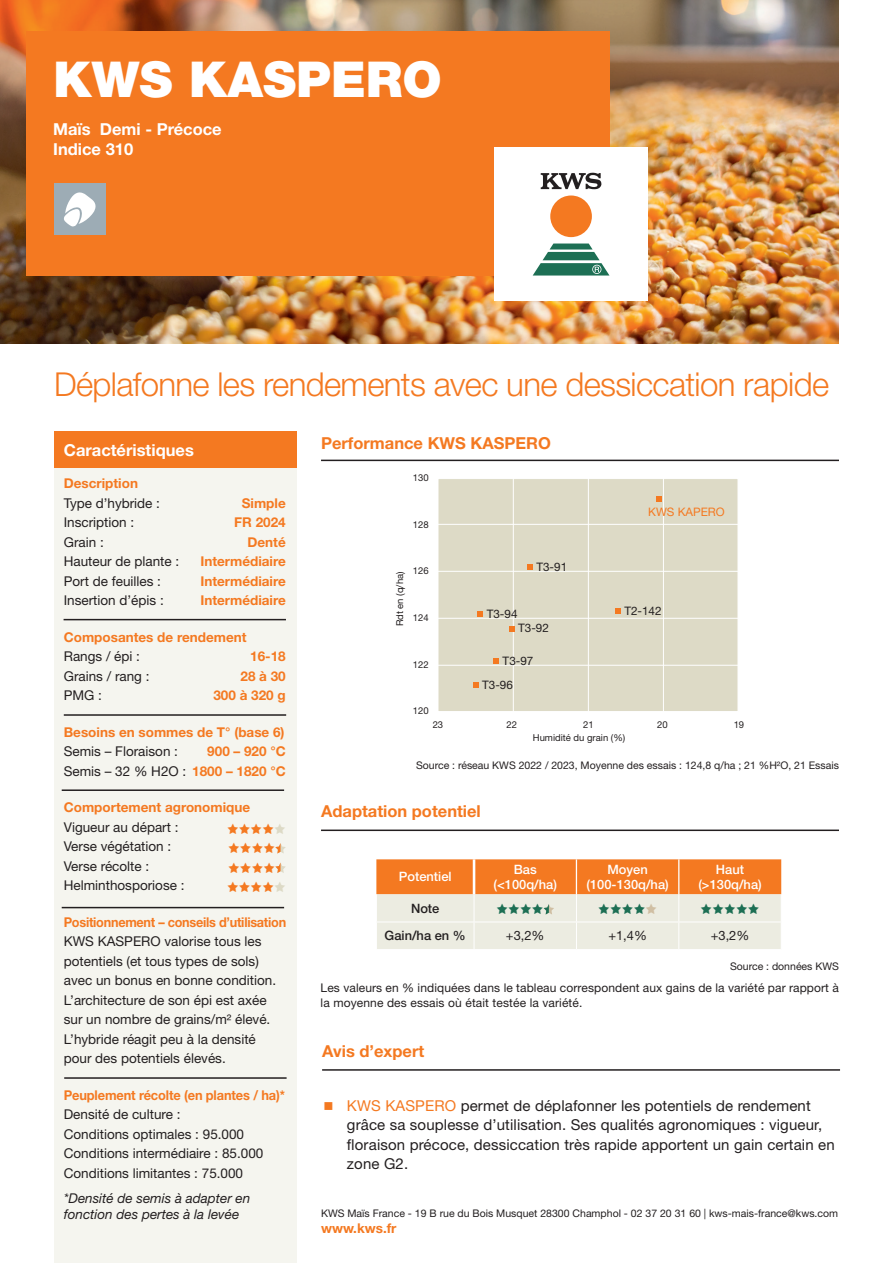
<style>
.page{position:relative;width:893px;height:1263px;background:#fff}
.page>*{position:absolute;margin:0;border:0;box-sizing:border-box;transform-origin:0 0}
.t1{font:900 49.5px "Helvetica Neue LT Std";color:#fff}
.t2{font:300 33px "Helvetica Neue LT Std";letter-spacing:-.02em;color:#f47921}
.t3{font:700 16.5px "Helvetica Neue LT Std";color:#f47921}
.t4{font:700 16.5px/19.8px "Helvetica Neue LT Std";color:#fff}
.t5{font:15px/19.5px "Helvetica Neue LT Std";letter-spacing:.01em;color:#231f20}
.t6{font:13.5px/19.5px "Helvetica Neue LT Std";color:#231f20}
.t7{font:700 13.5px/19.5px "Helvetica Neue LT Std";color:#f47921;text-align:right}
.t8{font:italic 13.5px/16.5px "Helvetica Neue LT Std";color:#231f20}
.t9{font:700 13.5px "Helvetica Neue LT Std";letter-spacing:-.02em;color:#f47921;scale:.94 1}
.t10{font:700 13.5px "Helvetica Neue LT Std";color:#f47921;scale:.95 1}
.t11{font:500 12.9px/15.5px "Helvetica Neue LT Std";color:#fff;text-align:center}
.t12{font:12.9px "Helvetica Neue LT Std";color:#231f20}
.t13{font:500 12.9px "Helvetica Neue LT Std";color:#231f20}
.t14{font:12px/14.4px "Helvetica Neue LT Std";letter-spacing:.01em;color:#231f20}
.t15{font:11.7px "Helvetica Neue LT Std";color:#231f20}
.t16{font:11.7px "Helvetica Neue LT Std";color:#f47921}
.t17{font:10.5px "Helvetica Neue LT Std";color:#231f20}
.t18{font:10.5px "Star Things";letter-spacing:.025em;color:#f47921}
.t19{font:10.5px "Star Things";letter-spacing:.025em;color:#1d6f54}
.t20{font:9.45px "Helvetica Neue LT Std";color:#231f20}
.s1{font-weight:400;color:#231f20}
.s2{color:#dddac6}
.s3{color:#d0bfa3}
.s4{color:#f47921}
</style>
<div class="page">
<div style="left:54px;top:432px;width:243px;height:38px;background:#f47921"></div>
<div style="left:54px;top:469px;width:243px;height:794px;background:#f5f5ef"></div>
<svg style="left:275px;top:843px;width:11px;height:10px"></svg>
<svg style="left:275px;top:862px;width:11px;height:11px"></svg>
<hr style="left:64px;top:619px;width:222px;height:1px;background:#231f20">
<hr style="left:64px;top:714px;width:222px;height:2px;background:#231f20">
<hr style="left:62px;top:789px;width:222px;height:2px;background:#231f20">
<hr style="left:62px;top:907px;width:222px;height:1px;background:#231f20">
<hr style="left:64px;top:1077px;width:223px;height:2px;background:#231f20">
<img style="left:0;top:0;width:839px;height:343px">
<div style="left:27px;top:31px;width:583px;height:244px;background:#f47921"></div>
<div style="left:495px;top:148px;width:153px;height:153px;background:#fff"></div>
<svg style="left:533px;top:243px;width:76px;height:32px"></svg>
<div style="left:550px;top:195px;width:42px;height:42px;background:#f47921;border-radius:50%"></div>
<svg style="left:541px;top:173px;width:61px;height:16px"></svg>
<div style="left:54px;top:184px;width:51px;height:51px;background:#9dacb5"></div>
<svg style="left:64px;top:192px;width:32px;height:35px"></svg>
<hr style="left:321px;top:460px;width:518px;height:1px;background:#231f20">
<hr style="left:321px;top:829px;width:518px;height:2px;background:#231f20">
<hr style="left:322px;top:1069px;width:518px;height:2px;background:#231f20">
<svg style="left:376px;top:859px;width:406px;height:90px;background:#efc098"></svg>
<div style="left:438px;top:479px;width:300px;height:232px;background:#dddac6"></div>
<hr style="left:513px;top:478px;width:1px;height:234px;background:#fff">
<hr style="left:588px;top:478px;width:1px;height:234px;background:#fff">
<hr style="left:663px;top:478px;width:1px;height:234px;background:#fff">
<hr style="left:438px;top:665px;width:300px;height:1px;background:#fff">
<hr style="left:438px;top:618px;width:300px;height:1px;background:#fff">
<hr style="left:438px;top:571px;width:300px;height:1px;background:#fff">
<hr style="left:438px;top:524px;width:300px;height:1px;background:#fff">
<svg style="left:656px;top:496px;width:6px;height:5px"></svg>
<svg style="left:615px;top:608px;width:6px;height:6px"></svg>
<svg style="left:527px;top:564px;width:6px;height:6px"></svg>
<svg style="left:473px;top:683px;width:6px;height:5px"></svg>
<svg style="left:493px;top:658px;width:6px;height:6px"></svg>
<svg style="left:509px;top:626px;width:6px;height:5px"></svg>
<svg style="left:478px;top:611px;width:5px;height:6px"></svg>
<h1 class="t1" style="left:53px;top:50px;width:390px">KWS KASPERO</h1>
<p class="t4" style="left:53px;top:119px;width:170px">Maïs Demi - Précoce<br>Indice 310</p>
<h2 class="t2" style="left:54px;top:364px;width:777px">Déplafonne les rendements avec une dessiccation rapide</h2>
<p class="t4" style="left:64px;top:440px;width:132px">Caractéristiques</p>
<p class="t7" style="left:64px;top:473px;width:76px">Description</p>
<p class="t6" style="left:64px;top:493px;width:98px">Type d’hybride :</p>
<p class="t7" style="left:242px;top:493px;width:45px">Simple</p>
<p class="t6" style="left:64px;top:513px;width:72px">Inscription :</p>
<p class="t7" style="left:234px;top:512px;width:53px">FR 2024</p>
<p class="t6" style="left:64px;top:532px;width:42px">Grain :</p>
<p class="t7" style="left:248px;top:532px;width:40px">Denté</p>
<p class="t6" style="left:64px;top:552px;width:117px">Hauteur de plante :</p>
<p class="t7" style="left:200px;top:551px;width:87px">Intermédiaire</p>
<p class="t6" style="left:64px;top:571px;width:99px">Port de feuilles :</p>
<p class="t7" style="left:200px;top:571px;width:87px">Intermédiaire</p>
<p class="t6" style="left:64px;top:591px;width:102px">Insertion d’épis :</p>
<p class="t7" style="left:200px;top:590px;width:87px">Intermédiaire</p>
<p class="t7" style="left:64px;top:627px;width:184px">Composantes de rendement</p>
<p class="t6" style="left:64px;top:647px;width:78px">Rangs / épi :</p>
<p class="t7" style="left:250px;top:646px;width:37px">16-18</p>
<p class="t6" style="left:64px;top:666px;width:87px">Grains / rang :</p>
<p class="t7" style="left:240px;top:666px;width:47px">28 à 30</p>
<p class="t6" style="left:64px;top:686px;width:40px">PMG :</p>
<p class="t7" style="left:213px;top:685px;width:74px">300 à 320 g</p>
<p class="t7" style="left:64px;top:722px;width:222px">Besoins en sommes de T° (base 6)</p>
<p class="t6" style="left:64px;top:742px;width:116px">Semis – Floraison :</p>
<p class="t7" style="left:64px;top:741px;width:223px">900 – 920 °C<br><span class="s1">Semis – 32 % H2O :</span> 1800 – 1820 °C</p>
<p class="t7" style="left:64px;top:797px;width:188px">Comportement agronomique</p>
<p class="t6" style="left:64px;top:817px;width:116px">Vigueur au départ :</p>
<p class="t18" style="left:227px;top:823px;width:60px">AAAA<span class="s2">A</span></p>
<p class="t6" style="left:64px;top:837px;width:109px">Verse végétation :</p>
<p class="t18" style="left:228px;top:843px;width:48px">AAAA</p>
<p class="t6" style="left:64px;top:856px;width:87px">Verse récolte :</p>
<p class="t18" style="left:228px;top:862px;width:48px">AAAA</p>
<p class="t6" style="left:64px;top:876px;width:122px">Helminthosporiose :</p>
<p class="t18" style="left:227px;top:882px;width:60px">AAAA<span class="s2">A</span></p>
<p class="t9" style="left:64px;top:914px;width:238px">Positionnement – conseils d’utilisation</p>
<p class="t6" style="left:64px;top:932px;width:214px">KWS KASPERO valorise tous les potentiels (et tous types de sols) avec un bonus en bonne condition.<br>L’architecture de son épi est axée sur un nombre de grains/m² élevé.<br>L’hybride réagit peu à la densité pour des potentiels élevés.</p>
<p class="t10" style="left:64px;top:1087px;width:234px">Peuplement récolte (en plantes / ha)*</p>
<p class="t6" style="left:64px;top:1105px;width:201px">Densité de culture :<br>Conditions optimales : 95.000<br>Conditions intermédiaire : 85.000<br>Conditions limitantes : 75.000</p>
<p class="t8" style="left:64px;top:1190px;width:188px">*Densité de semis à adapter en fonction des pertes à la levée</p>
<p class="t3" style="left:321px;top:433px;width:231px">Performance KWS KASPERO</p>
<p class="t20" style="left:394px;top:626px;width:56px;rotate:-90deg">Rdt en (q/ha)</p>
<p class="t20" style="left:413px;top:472px;width:17px">130</p>
<p class="t20" style="left:413px;top:519px;width:17px">128</p>
<p class="t20" style="left:413px;top:565px;width:17px">126</p>
<p class="t20" style="left:413px;top:612px;width:17px">124</p>
<p class="t20" style="left:413px;top:659px;width:17px">122</p>
<p class="t20" style="left:413px;top:705px;width:17px">120</p>
<p class="t15" style="left:487px;top:607px;width:32px">T3-94</p>
<p class="t15" style="left:536px;top:560px;width:32px">T3-91</p>
<p class="t15" style="left:518px;top:621px;width:32px">T3-92</p>
<p class="t15" style="left:503px;top:654px;width:32px">T3-97</p>
<p class="t15" style="left:482px;top:678px;width:32px">T3-96</p>
<p class="t16" style="left:648px;top:504px;width:78px">KWS KAPERO</p>
<p class="t15" style="left:624px;top:604px;width:39px">T2-142</p>
<p class="t20" style="left:433px;top:719px;width:12px">23</p>
<p class="t20" style="left:507px;top:719px;width:12px">22</p>
<p class="t20" style="left:583px;top:719px;width:12px">21</p>
<p class="t20" style="left:657px;top:719px;width:12px">20</p>
<p class="t20" style="left:734px;top:719px;width:12px">19</p>
<p class="t20" style="left:533px;top:731px;width:94px">Humidité du grain (%)</p>
<p class="t17" style="left:416px;top:759px;width:424px">Source : réseau KWS 2022 / 2023, Moyenne des essais : 124,8 q/ha ; 21 %H²O, 21 Essais</p>
<p class="t3" style="left:321px;top:801px;width:161px">Adaptation potentiel</p>
<p class="t11" style="left:399px;top:869px;width:54px">Potentiel</p>
<p class="t11" style="left:493px;top:861px;width:65px">Bas (&lt;100q/ha)</p>
<p class="t11" style="left:586px;top:861px;width:84px">Moyen (100-130q/ha)</p>
<p class="t11" style="left:698px;top:861px;width:65px">Haut (&gt;130q/ha)</p>
<p class="t13" style="left:411px;top:900px;width:30px">Note</p>
<p class="t19" style="left:496px;top:904px;width:48px">AAAA</p>
<p class="t19" style="left:598px;top:904px;width:60px">AAAA<span class="s3">A</span></p>
<p class="t19" style="left:701px;top:904px;width:60px">AAAAA</p>
<p class="t13" style="left:385px;top:928px;width:83px">Gain/ha en %</p>
<p class="t12" style="left:506px;top:928px;width:40px">+3,2%</p>
<p class="t12" style="left:608px;top:928px;width:40px">+1,4%</p>
<p class="t12" style="left:711px;top:928px;width:40px">+3,2%</p>
<p class="t17" style="left:730px;top:959px;width:110px">Source : données KWS</p>
<p class="t14" style="left:321px;top:981px;width:520px">Les valeurs en % indiquées dans le tableau correspondent aux gains de la variété par rapport à la moyenne des essais où était testée la variété.</p>
<p class="t3" style="left:322px;top:1041px;width:104px">Avis d’expert</p>
<p class="t5" style="left:347px;top:1095px;width:489px;text-indent:-24px"><span class="s4">■ KWS KASPERO</span> permet de déplafonner les potentiels de rendement grâce sa souplesse d’utilisation. Ses qualités agronomiques : vigueur, floraison précoce, dessiccation très rapide apportent un gain certain en zone G2.</p>
<p class="t17" style="left:321px;top:1206px;width:519px">KWS Maïs France - 19 B rue du Bois Musquet 28300 Champhol - 02 37 20 31 60 | kws-mais-france@kws.com</p>
<p class="t7" style="left:321px;top:1218px;width:77px">www.kws.fr</p>
</div>
